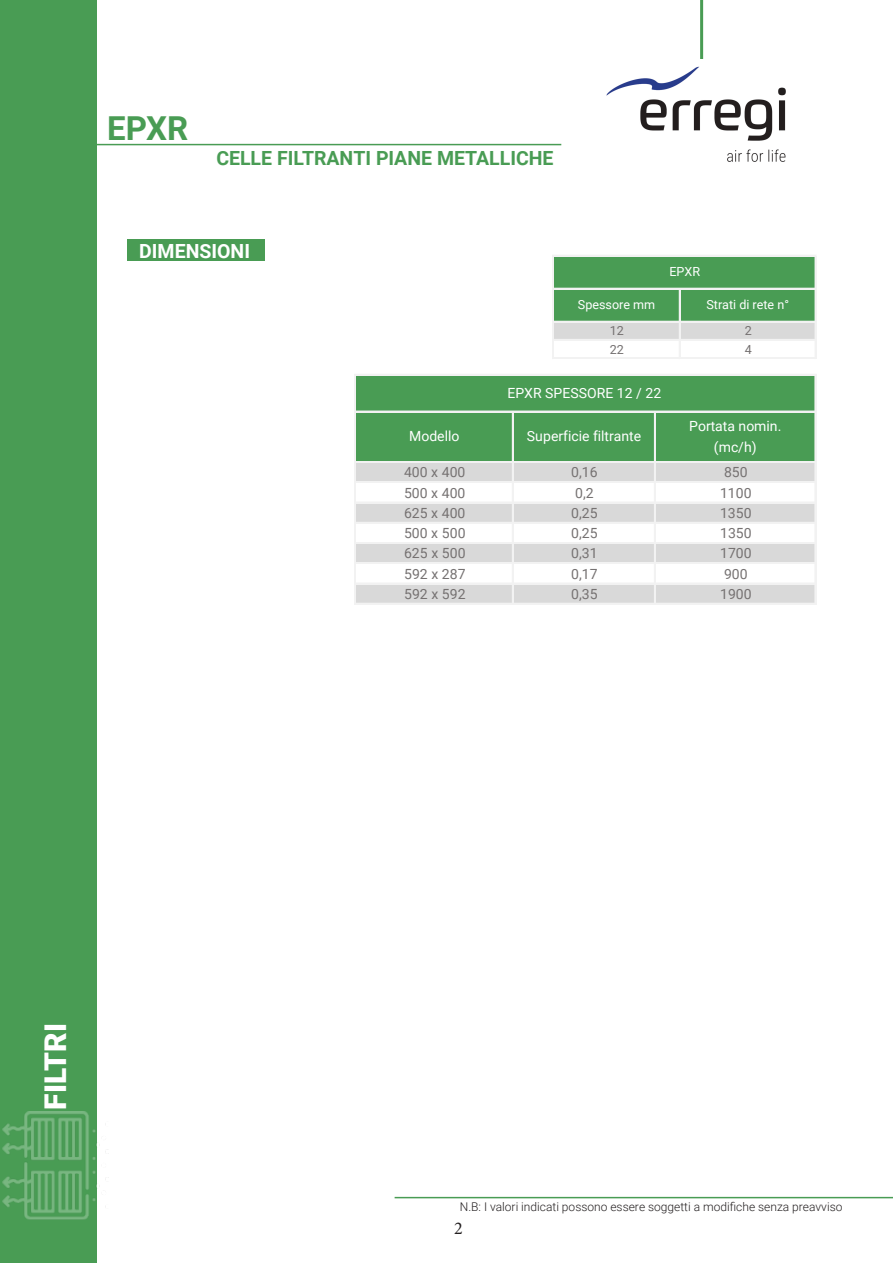
<style>
.page{position:relative;width:893px;height:1263px;background:#fff}
.page>*{position:absolute;margin:0;border:0;box-sizing:border-box;transform-origin:0 0}
.t1{font:700 33px "Roboto";color:#499c54}
.t2{font:900 30px "Roboto";color:#fff}
.t3{font:700 19.5px "Roboto";color:#499c54}
.t4{font:700 19.5px "Roboto";color:#fff}
.t5{font:18px "Minion Pro";color:#231f20}
.t6{font:13.95px "Roboto";letter-spacing:.005em;color:#757171}
.t7{font:13.95px/20.2px "Roboto";color:#fff;text-align:center}
.t8{font:12.6px "Roboto";color:#fff}
.t9{font:12.6px "Roboto";color:#757171}
.t10{font:300 12px "Roboto";color:#231f20}
</style>
<div class="page">
<div style="left:0;top:0;width:97px;height:1263px;background:#499c54"></div>
<hr style="left:0;top:144px;width:561px;height:1px;background:#499c54">
<hr style="left:700px;top:0;width:3px;height:59px;background:#499c54">
<hr style="left:395px;top:1197px;width:498px;height:1px;background:#499c54">
<div style="left:128px;top:239px;width:137px;height:22px;background:#499c54"></div>
<div style="left:554px;top:256px;width:262px;height:66px;background:#499c54"></div>
<div style="left:554px;top:322px;width:262px;height:18px;background:#d9d9d9"></div>
<hr style="left:552px;top:255px;width:1px;height:104px;background:#f2f2f2">
<hr style="left:553px;top:255px;width:1px;height:104px;background:#f2f2f2">
<hr style="left:815px;top:256px;width:1px;height:103px;background:#f2f2f2">
<hr style="left:679px;top:289px;width:1px;height:70px;background:#f2f2f2">
<hr style="left:554px;top:255px;width:262px;height:1px;background:#f2f2f2">
<hr style="left:554px;top:288px;width:262px;height:1px;background:#f2f2f2">
<hr style="left:554px;top:321px;width:262px;height:1px;background:#f2f2f2">
<hr style="left:554px;top:339px;width:262px;height:1px;background:#f2f2f2">
<hr style="left:554px;top:357px;width:262px;height:2px;background:#f2f2f2">
<div style="left:356px;top:375px;width:460px;height:87px;background:#499c54"></div>
<div style="left:356px;top:462px;width:460px;height:20px;background:#d9d9d9"></div>
<div style="left:356px;top:503px;width:460px;height:20px;background:#d9d9d9"></div>
<div style="left:356px;top:543px;width:460px;height:20px;background:#d9d9d9"></div>
<div style="left:356px;top:584px;width:460px;height:20px;background:#d9d9d9"></div>
<hr style="left:355px;top:374px;width:1px;height:230px;background:#f2f2f2">
<hr style="left:815px;top:375px;width:1px;height:229px;background:#f2f2f2">
<hr style="left:512px;top:412px;width:2px;height:192px;background:#f2f2f2">
<hr style="left:654px;top:412px;width:2px;height:192px;background:#f2f2f2">
<hr style="left:356px;top:374px;width:460px;height:1px;background:#f2f2f2">
<hr style="left:356px;top:411px;width:460px;height:1px;background:#f2f2f2">
<hr style="left:356px;top:461px;width:460px;height:1px;background:#f2f2f2">
<hr style="left:356px;top:462px;width:460px;height:1px;background:#f2f2f2">
<hr style="left:356px;top:481px;width:460px;height:1px;background:#f2f2f2">
<hr style="left:356px;top:482px;width:460px;height:1px;background:#f2f2f2">
<hr style="left:356px;top:502px;width:460px;height:1px;background:#f2f2f2">
<hr style="left:356px;top:522px;width:460px;height:1px;background:#f2f2f2">
<hr style="left:356px;top:542px;width:460px;height:2px;background:#f2f2f2">
<hr style="left:356px;top:562px;width:460px;height:1px;background:#f2f2f2">
<hr style="left:356px;top:563px;width:460px;height:1px;background:#f2f2f2">
<hr style="left:356px;top:583px;width:460px;height:1px;background:#f2f2f2">
<hr style="left:356px;top:603px;width:460px;height:1px;background:#f2f2f2">
<img style="left:606px;top:66px;width:180px;height:96px">
<img style="left:2px;top:1111px;width:107px;height:109px">
<p class="t1" style="left:107px;top:105px;width:83px">EPXR</p>
<p class="t3" style="left:216px;top:144px;width:339px">CELLE FILTRANTI PIANE METALLICHE</p>
<p class="t4" style="left:139px;top:237px;width:112px">DIMENSIONI</p>
<p class="t8" style="left:669px;top:263px;width:32px">EPXR</p>
<p class="t8" style="left:578px;top:296px;width:79px">Spessore mm</p>
<p class="t8" style="left:706px;top:296px;width:84px">Strati di rete n°</p>
<p class="t9" style="left:610px;top:322px;width:16px">12</p>
<p class="t9" style="left:745px;top:322px;width:9px">2</p>
<p class="t9" style="left:610px;top:340px;width:16px">22</p>
<p class="t9" style="left:745px;top:340px;width:9px">4</p>
<p class="t7" style="left:507px;top:382px;width:155px">EPXR SPESSORE 12 / 22</p>
<p class="t7" style="left:409px;top:426px;width:52px">Modello</p>
<p class="t7" style="left:527px;top:426px;width:116px">Superficie filtrante</p>
<p class="t7" style="left:689px;top:416px;width:94px">Portata nomin. (mc/h)</p>
<p class="t6" style="left:404px;top:463px;width:63px">400 x 400</p>
<p class="t6" style="left:571px;top:463px;width:28px">0,16</p>
<p class="t6" style="left:724px;top:463px;width:25px">850</p>
<p class="t6" style="left:404px;top:483px;width:63px">500 x 400</p>
<p class="t6" style="left:575px;top:483px;width:20px">0,2</p>
<p class="t6" style="left:720px;top:483px;width:33px">1100</p>
<p class="t6" style="left:404px;top:503px;width:63px">625 x 400</p>
<p class="t6" style="left:571px;top:503px;width:28px">0,25</p>
<p class="t6" style="left:720px;top:503px;width:33px">1350</p>
<p class="t6" style="left:404px;top:523px;width:63px">500 x 500</p>
<p class="t6" style="left:571px;top:523px;width:28px">0,25</p>
<p class="t6" style="left:720px;top:523px;width:33px">1350</p>
<p class="t6" style="left:404px;top:544px;width:63px">625 x 500</p>
<p class="t6" style="left:571px;top:544px;width:28px">0,31</p>
<p class="t6" style="left:720px;top:544px;width:33px">1700</p>
<p class="t6" style="left:404px;top:564px;width:63px">592 x 287</p>
<p class="t6" style="left:571px;top:564px;width:28px">0,17</p>
<p class="t6" style="left:724px;top:564px;width:25px">900</p>
<p class="t6" style="left:404px;top:584px;width:63px">592 x 592</p>
<p class="t6" style="left:571px;top:584px;width:28px">0,35</p>
<p class="t6" style="left:720px;top:584px;width:33px">1900</p>
<p class="t2" style="left:34px;top:1109px;width:88px;rotate:-90deg">FILTRI</p>
<p class="t10" style="left:460px;top:1198px;width:384px">N.B: I valori indicati possono essere soggetti a modifiche senza preavviso</p>
<p class="t5" style="left:454px;top:1216px;width:10px">2</p>
</div>
